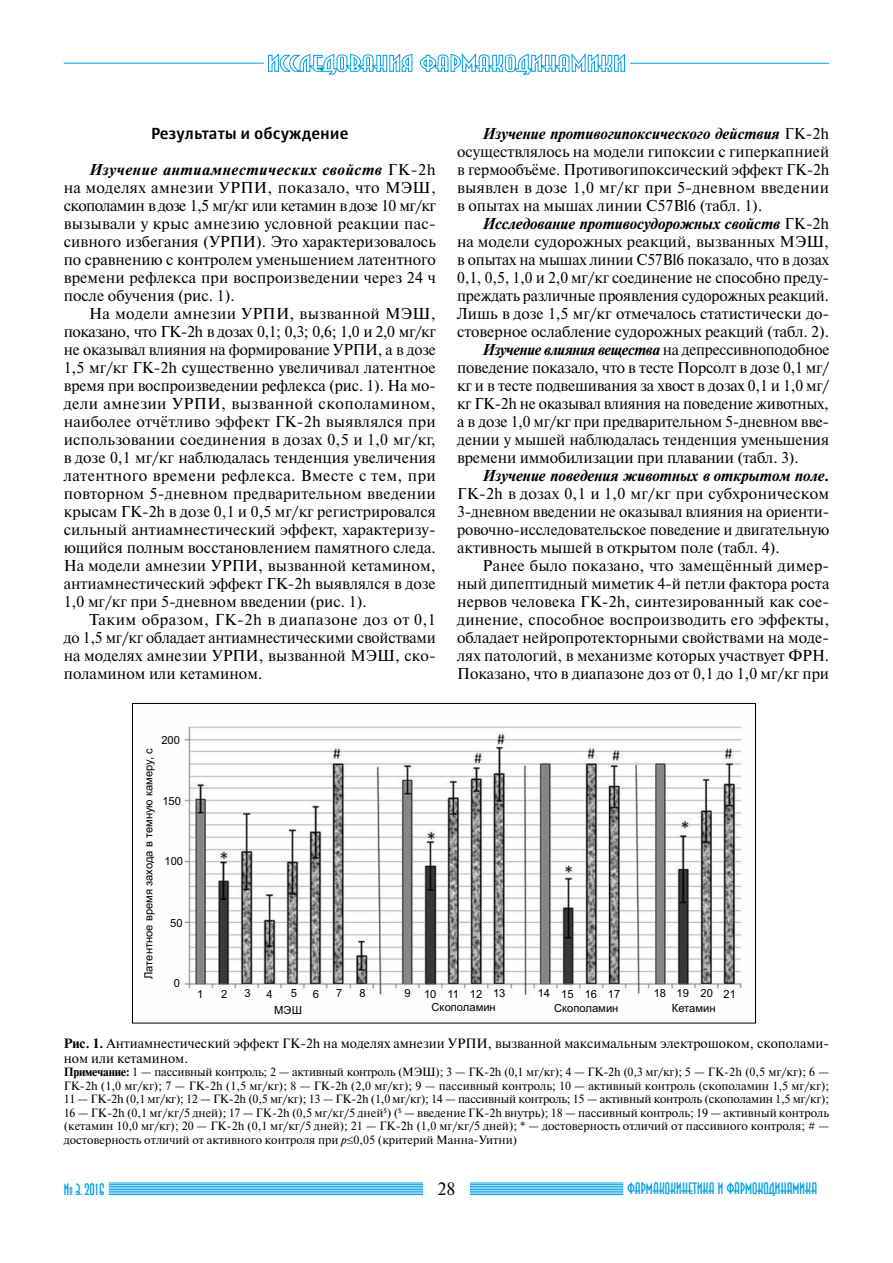
<style>
.page{position:relative;width:893px;height:1263px;background:#fff}
.page>*{position:absolute;margin:0;border:0;box-sizing:border-box;transform-origin:0 0}
.t1{font:18px "Newton C";color:#000}
.t2{font:16.5px "Anna C";color:#009fe3}
.t3{font:16.5px "Anna CTT";color:#009fe3}
.t4{font:15.75px/18px "Newton C";letter-spacing:-.005em;color:#000;text-align:justify}
.t5{font:italic 700 15.75px "Newton C";color:#000}
.t6{font:italic 700 15.75px "Newton C";letter-spacing:-.02em;color:#000}
.t7{font:700 15.75px "ALS Story";color:#000}
.t8{font:13.5px/15px "Newton C";color:#000}
.t9{font:12px/13.5px "Newton C";color:#000;text-align:justify}
.t10{font:11.25px "Arial";color:#000}
.s1{font-weight:700;font-style:italic}
.s2{font-weight:400;font-style:normal}
.s3{font-weight:700}
.s4{font-style:italic}
</style>
<div class="page">
<hr style="left:109px;top:1182px;width:514px;height:1px;background:#009fe3">
<hr style="left:109px;top:1184px;width:514px;height:1px;background:#009fe3">
<hr style="left:109px;top:1186px;width:514px;height:1px;background:#009fe3">
<hr style="left:109px;top:1187px;width:514px;height:1px;background:#009fe3">
<hr style="left:109px;top:1189px;width:514px;height:1px;background:#009fe3">
<hr style="left:109px;top:1191px;width:514px;height:1px;background:#009fe3">
<hr style="left:109px;top:1192px;width:514px;height:1px;background:#009fe3">
<hr style="left:109px;top:1194px;width:514px;height:1px;background:#009fe3">
<div style="left:423px;top:1181px;width:46px;height:15px;background:#fff"></div>
<hr style="left:64px;top:63px;width:253px;height:1px;background:#009fe3">
<hr style="left:576px;top:63px;width:253px;height:1px;background:#009fe3">
<div style="left:264px;top:53px;width:365px;height:19px;background:#fff"></div>
<svg style="left:268px;top:53px;width:357px;height:22px"></svg>
<img style="left:132px;top:726px;width:623px;height:298px">
<p class="t7" style="left:151px;top:124px;width:199px">Результаты и обсуждение</p>
<p class="t4" style="left:64px;top:161px;width:374px;text-indent:26px"><span class="s1">Изучение антиамнестических свойств</span> ГК‑2h на моделях амнезии УРПИ, показало, что МЭШ, скополамин в дозе 1,5 мг/кг или кетамин в дозе 10 мг/кг вызывали у крыс амнезию условной реакции пас&shy;сивного избегания (УРПИ). Это характеризовалось по сравнению с контролем уменьшением латентного времени рефлекса при воспроизведении через 24 ч после обучения (рис. 1).</p>
<p class="t4" style="left:64px;top:305px;width:374px;text-indent:26px">На модели амнезии УРПИ, вызванной МЭШ, показано, что ГК‑2h в дозах 0,1; 0,3; 0,6; 1,0 и 2,0 мг/кг не оказывал влияния на формирование УРПИ, а в дозе 1,5 мг/кг ГК‑2h существенно увеличивал латентное время при воспроизведении рефлекса (рис. 1). На мо&shy;дели амнезии УРПИ, вызванной скополамином, наиболее отчётливо эффект ГК‑2h выявлялся при использовании соединения в дозах 0,5 и 1,0 мг/кг, в дозе 0,1 мг/кг наблюдалась тенденция увеличения латентного времени рефлекса. Вместе с тем, при повторном 5-дневном предварительном введении крысам ГК‑2h в дозе 0,1 и 0,5 мг/кг регистрировался сильный антиамнестический эффект, характеризу&shy;ющийся полным восстановлением памятного следа.<br>На модели амнезии УРПИ, вызванной кетамином, антиамнестический эффект ГК‑2h выявлялся в дозе 1,0 мг/кг при 5-дневном введении (рис. 1).</p>
<p class="t4" style="left:64px;top:611px;width:374px;text-indent:26px">Таким образом, ГК‑2h в диапазоне доз от 0,1 до 1,5 мг/кг обладает антиамнестическими свойствами на моделях амнезии УРПИ, вызванной МЭШ, ско&shy;поламином или кетамином.</p>
<p class="t4" style="left:457px;top:125px;width:374px;text-indent:26px"><span class="s1">Изучение противогипоксического действия</span> ГК‑2h осуществлялось на модели гипоксии с гиперкапнией в гермообъёме. Противогипоксический эффект ГК‑2h выявлен в дозе 1,0 мг/кг при 5-дневном введении в опытах на мышах линии С57Bl6 (табл. 1).</p>
<p class="t5" style="left:483px;top:215px;width:348px">Исследование противосудорожных свойств <span class="s2">ГК‑2h</span></p>
<p class="t4" style="left:457px;top:233px;width:373px">на модели судорожных реакций, вызванных МЭШ,</p>
<p class="t4" style="left:457px;top:251px;width:373px">в опытах на мышах линии С57Bl6 показало, что в дозах</p>
<p class="t4" style="left:457px;top:269px;width:374px">0,1, 0,5, 1,0 и 2,0 мг/кг соединение не способно преду-</p>
<p class="t4" style="left:457px;top:287px;width:373px">преждать различные проявления судорожных реакций.</p>
<p class="t4" style="left:457px;top:305px;width:374px">Лишь в дозе 1,5 мг/кг отмечалось статистически до-</p>
<p class="t4" style="left:457px;top:323px;width:373px">стоверное ослабление судорожных реакций (табл. 2).</p>
<p class="t6" style="left:483px;top:341px;width:348px">Изучение влияния вещества <span class="s2">на депрессивноподобное</span></p>
<p class="t4" style="left:457px;top:359px;width:374px">поведение показало, что в тесте Порсолт в дозе 0,1 мг/</p>
<p class="t4" style="left:457px;top:377px;width:374px">кг и в тесте подвешивания за хвост в дозах 0,1 и 1,0 мг/</p>
<p class="t4" style="left:457px;top:395px;width:373px">кг ГК‑2h не оказывал влияния на поведение животных,</p>
<p class="t4" style="left:457px;top:413px;width:374px">а в дозе 1,0 мг/кг при предварительном 5-дневном вве-</p>
<p class="t4" style="left:457px;top:431px;width:374px">дении у мышей наблюдалась тенденция уменьшения</p>
<p class="t4" style="left:457px;top:449px;width:343px">времени иммобилизации при плавании (табл. 3).</p>
<p class="t5" style="left:483px;top:467px;width:348px">Изучение поведения животных в открытом поле.</p>
<p class="t4" style="left:457px;top:485px;width:374px">ГК‑2h в дозах 0,1 и 1,0 мг/кг при субхроническом 3-дневном введении не оказывал влияния на ориенти&shy;ровочно-исследовательское поведение и двигательную активность мышей в открытом поле (табл. 4).</p>
<p class="t4" style="left:457px;top:557px;width:374px;text-indent:26px">Ранее было показано, что замещённый димер&shy;ный дипептидный миметик 4-й петли фактора роста нервов человека ГК‑2h, синтезированный как сое&shy;динение, способное воспроизводить его эффекты, обладает нейропротекторными свойствами на моде&shy;лях патологий, в механизме которых участвует ФРН.<br>Показано, что в диапазоне доз от 0,1 до 1,0 мг/кг при</p>
<p class="t10" style="left:161px;top:736px;width:20px">200</p>
<p class="t10" style="left:144px;top:979px;width:232px;rotate:-90deg">Латентное время захода в темную камеру, с</p>
<p class="t10" style="left:162px;top:797px;width:20px">150</p>
<p class="t10" style="left:164px;top:857px;width:20px">100</p>
<p class="t10" style="left:170px;top:918px;width:14px">50</p>
<p class="t10" style="left:174px;top:979px;width:8px">0</p>
<p class="t10" style="left:197px;top:989px;width:8px">1</p>
<p class="t10" style="left:221px;top:989px;width:8px">2</p>
<p class="t10" style="left:244px;top:989px;width:8px">3</p>
<p class="t10" style="left:266px;top:989px;width:8px">4</p>
<p class="t10" style="left:291px;top:989px;width:8px">5</p>
<p class="t10" style="left:313px;top:989px;width:8px">6</p>
<p class="t10" style="left:336px;top:989px;width:8px">7</p>
<p class="t10" style="left:360px;top:989px;width:8px">8</p>
<p class="t10" style="left:404px;top:989px;width:102px">9 10 11 12 13</p>
<p class="t10" style="left:538px;top:989px;width:84px">14 15 16 17</p>
<p class="t10" style="left:654px;top:989px;width:84px">18 19 20 21</p>
<p class="t10" style="left:274px;top:1005px;width:29px">МЭШ</p>
<p class="t10" style="left:432px;top:1003px;width:66px">Скополамин</p>
<p class="t10" style="left:554px;top:1004px;width:66px">Скополамин</p>
<p class="t10" style="left:672px;top:1004px;width:45px">Кетамин</p>
<p class="t8" style="left:64px;top:1035px;width:767px"><span class="s3">Рис. 1.</span> Антиамнестический эффект ГК-2h на моделях амнезии УРПИ, вызванной максимальным электрошоком, скополами&shy;ном или кетамином.</p>
<p class="t9" style="left:64px;top:1065px;width:767px"><span class="s3">Примечание:</span> 1 — пассивный контроль; 2 — активный контроль (МЭШ); 3 — ГК-2h (0,1 мг/кг); 4 — ГК-2h (0,3 мг/кг); 5 — ГК-2h (0,5 мг/кг); 6 — ГК-2h (1,0 мг/кг); 7 — ГК-2h (1,5 мг/кг); 8 — ГК-2h (2,0 мг/кг); 9 — пассивный контроль; 10 — активный контроль (скополамин 1,5 мг/кг); 11 — ГК-2h (0,1 мг/кг); 12 — ГК-2h (0,5 мг/кг); 13 — ГК-2h (1,0 мг/кг); 14 — пассивный контроль; 15 — активный контроль (скополамин 1,5 мг/кг); 16 — ГК-2h (0,1 мг/кг/5 дней); 17 — ГК-2h (0,5 мг/кг/5 дней<sup>$</sup>) (<sup>$</sup> — введение ГК-2h внутрь); 18 — пассивный контроль; 19 — активный контроль (кетамин 10,0 мг/кг); 20 — ГК-2h (0,1 мг/кг/5 дней); 21 — ГК-2h (1,0 мг/кг/5 дней); * — достоверность отличий от пассивного контроля; # — достоверность отличий от активного контроля при <span class="s4">p</span>≤0,05 (критерий Манна-Уитни)</p>
<p class="t3" style="left:64px;top:1181px;width:42px">¹ 3. 2016</p>
<p class="t1" style="left:437px;top:1179px;width:20px">28</p>
<p class="t2" style="left:627px;top:1181px;width:191px">ФАРМАКОКИНЕТИКА и фармокодинамика</p>
</div>
